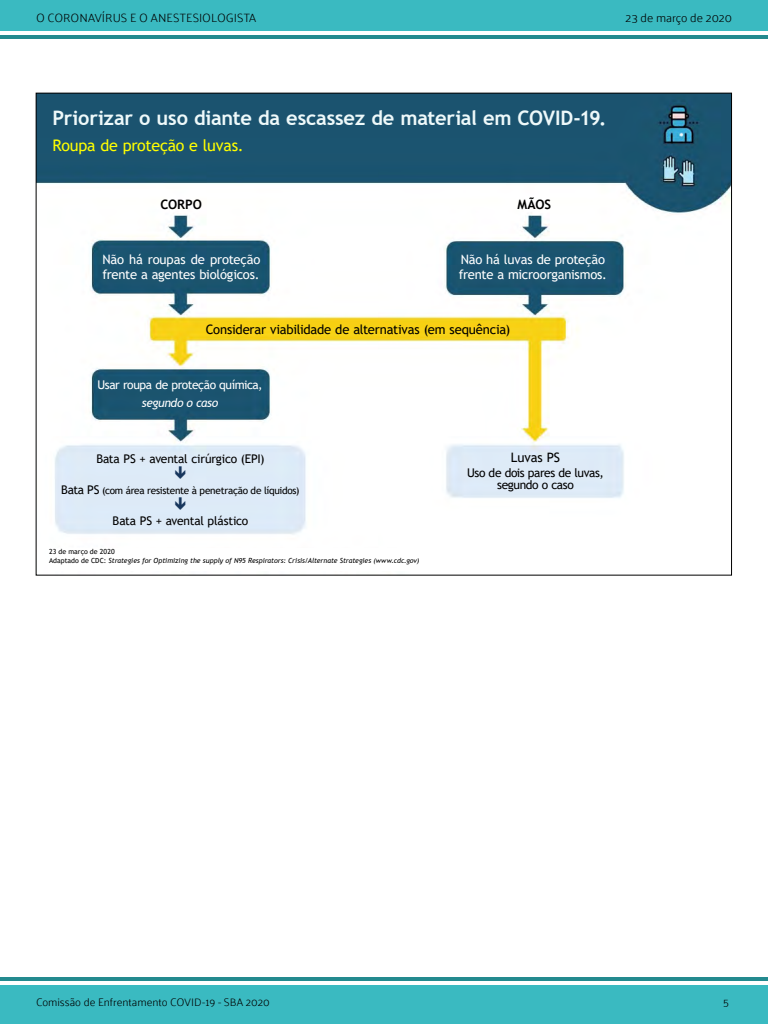
<style>
.page{position:relative;width:768px;height:1024px;background:#fff}
.page>*{position:absolute;margin:0;border:0;box-sizing:border-box;transform-origin:0 0}
.t1{font:700 20px "Trebuchet MS";letter-spacing:-.01em;color:#eef9fa}
.t2{font:16px "Trebuchet MS";letter-spacing:-.01em;color:#ff0}
.t3{font:13px/15px "Trebuchet MS";letter-spacing:-.02em;color:#fff}
.t4{font:13px "Trebuchet MS";letter-spacing:-.01em;color:#000}
.t5{font:700 13px "Trebuchet MS";letter-spacing:-.005em;color:#000}
.t6{font:12px/12px "Trebuchet MS";letter-spacing:-.025em;color:#000;text-align:center}
.t7{font:300 12px "Palanquin";color:#000}
.t8{font:12px "Trebuchet MS";letter-spacing:-.035em;color:#fff}
.t9{font:italic 12px "Trebuchet MS";letter-spacing:-.03em;color:#fff}
.t10{font:300 11px "Palanquin";color:#000}
.t11{font:10px "Trebuchet MS";letter-spacing:-.03em;color:#000}
.t12{font:italic 7px/9px "Trebuchet MS";color:#000}
.s1{font-size:12px}
.s2{font-style:normal}
</style>
<div class="page">
<div style="left:0;top:985px;width:768px;height:39px;background:#3abac1"></div>
<hr style="left:0;top:977px;width:768px;height:4px;background:#238a8f">
<div style="left:0;top:0;width:768px;height:31px;background:#3abac1"></div>
<hr style="left:0;top:35px;width:768px;height:4px;background:#238a8f">
<img style="left:38px;top:95px;width:692px;height:440px">
<svg style="left:175px;top:466px;width:11px;height:13px"></svg>
<svg style="left:175px;top:497px;width:11px;height:13px"></svg>
<h3 class="t7" style="left:36px;top:11px;width:222px">O CORONAVÍRUS E O ANESTESIOLOGISTA</h3>
<h3 class="t7" style="left:626px;top:11px;width:108px">23 de março de 2020</h3>
<h1 class="t1" style="left:52px;top:106px;width:556px">Priorizar o uso diante da escassez de material em COVID-19.</h1>
<h2 class="t2" style="left:52px;top:136px;width:193px">Roupa de proteção e luvas.</h2>
<h3 class="t5" style="left:161px;top:196px;width:43px">CORPO</h3>
<h3 class="t5" style="left:517px;top:196px;width:35px">MÃOS</h3>
<h3 class="t3" style="left:102px;top:252px;width:160px">Não há roupas de proteção frente a agentes biológicos.</h3>
<h3 class="t3" style="left:459px;top:252px;width:150px">Não há luvas de proteção frente a microorganismos.</h3>
<h3 class="t4" style="left:206px;top:321px;width:306px">Considerar viabilidade de alternativas (em sequência)</h3>
<h3 class="t8" style="left:98px;top:377px;width:167px">Usar roupa de proteção química,</h3>
<h3 class="t9" style="left:142px;top:395px;width:78px">segundo o caso</h3>
<h3 class="t6" style="left:96px;top:453px;width:170px">Bata PS + avental cirúrgico (EPI)</h3>
<h3 class="t11" style="left:61px;top:484px;width:240px"><span class="s1">Bata PS</span> (com área resistente à penetração de líquidos)</h3>
<h3 class="t6" style="left:113px;top:515px;width:137px">Bata PS + avental plástico</h3>
<p class="t12" style="left:49px;top:547px;width:372px"><span class="s2">23 de março de 2020<br>Adaptado de CDC:</span> Strategies for Optimizing the supply of N95 Respirators: Crisis/Alternate Strategies (www.cdc.gov)</p>
<h3 class="t4" style="left:511px;top:449px;width:51px">Luvas PS</h3>
<h3 class="t6" style="left:467px;top:466px;width:138px">Uso de dois pares de luvas, segundo o caso</h3>
<h3 class="t10" style="left:36px;top:996px;width:235px">Comissão de Enfrentamento COVID-19 - SBA 2020</h3>
<h3 class="t10" style="left:723px;top:996px;width:7px">5</h3>
</div>
